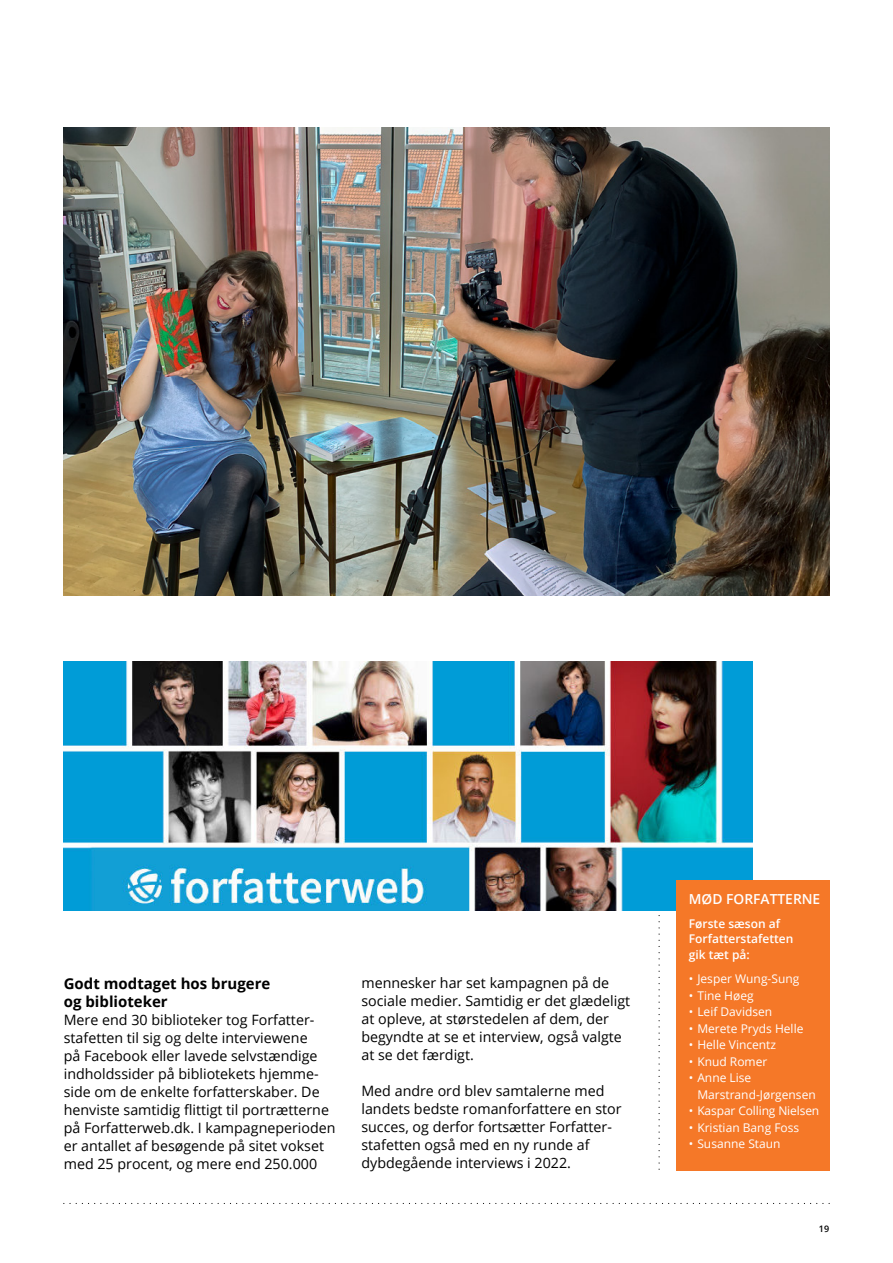
<style>
.page{position:relative;width:893px;height:1263px;background:#fff}
.page>*{position:absolute;margin:0;border:0;box-sizing:border-box;transform-origin:0 0}
.t1{font:700 15px/17.9px "Open Sans";color:#000}
.t2{font:14.25px/18px "Open Sans";color:#000}
.t3{font:600 13.8px "Open Sans";color:#fff}
.t4{font:12px/16.5px "Open Sans";color:#fff}
.t5{font:600 12px/15.8px "Open Sans";color:#fff}
.t6{font:600 9px "Open Sans";color:#000}
</style>
<div class="page">
<img style="left:64px;top:128px;width:765px;height:467px">
<svg style="left:64px;top:1203px;width:765px;height:1px"></svg>
<svg style="left:658px;top:910px;width:2px;height:259px"></svg>
<img style="left:64px;top:661px;width:688px;height:249px">
<div style="left:676px;top:880px;width:153px;height:290px;background:#f57828"></div>
<p class="t1" style="left:64px;top:975px;width:208px">Godt modtaget hos brugere og biblioteker</p>
<p class="t2" style="left:64px;top:1011px;width:273px">Mere end 30 biblioteker tog Forfatter&shy;stafetten til sig og delte interviewene<br>på Facebook eller lavede selvstændige indholdssider på bibliotekets hjemme&shy;side om de enkelte forfatterskaber. De henviste samtidig flittigt til portrætterne på Forfatterweb.dk. I kampagne perioden er antallet af besøgende på sitet vokset med 25 procent, og mere end 250.000</p>
<p class="t2" style="left:361px;top:975px;width:270px">mennesker har set kampagnen på de sociale medier. Samtidig er det glædeligt at opleve, at størstedelen af dem, der begyndte at se et interview, også valgte at se det færdigt.</p>
<p class="t2" style="left:361px;top:1083px;width:262px">Med andre ord blev samtalerne med landets bedste romanforfattere en stor succes, og derfor fortsætter Forfatter&shy;stafetten også med en ny runde af dybdegående interviews i 2022.</p>
<p class="t3" style="left:689px;top:892px;width:133px">MØD FORFATTERNE</p>
<p class="t5" style="left:689px;top:916px;width:106px">Første sæson af<br>Forfatterstafetten gik tæt på:</p>
<p class="t4" style="left:689px;top:972px;width:112px">• Jesper Wung-Sung</p>
<p class="t4" style="left:689px;top:988px;width:66px">• Tine Høeg</p>
<p class="t4" style="left:689px;top:1005px;width:85px">• Leif Davidsen</p>
<p class="t4" style="left:689px;top:1021px;width:116px">• Merete Pryds Helle</p>
<p class="t4" style="left:689px;top:1038px;width:89px">• Helle Vincentz</p>
<p class="t4" style="left:689px;top:1054px;width:80px">• Knud Romer</p>
<p class="t4" style="left:697px;top:1071px;width:120px;text-indent:-9px">• Anne Lise<br>Marstrand-Jørgensen</p>
<p class="t4" style="left:689px;top:1104px;width:132px">• Kaspar Colling Nielsen</p>
<p class="t4" style="left:689px;top:1120px;width:112px">• Kristian Bang Foss</p>
<p class="t4" style="left:689px;top:1137px;width:93px">• Susanne Staun</p>
<p class="t6" style="left:819px;top:1224px;width:12px">19</p>
</div>
